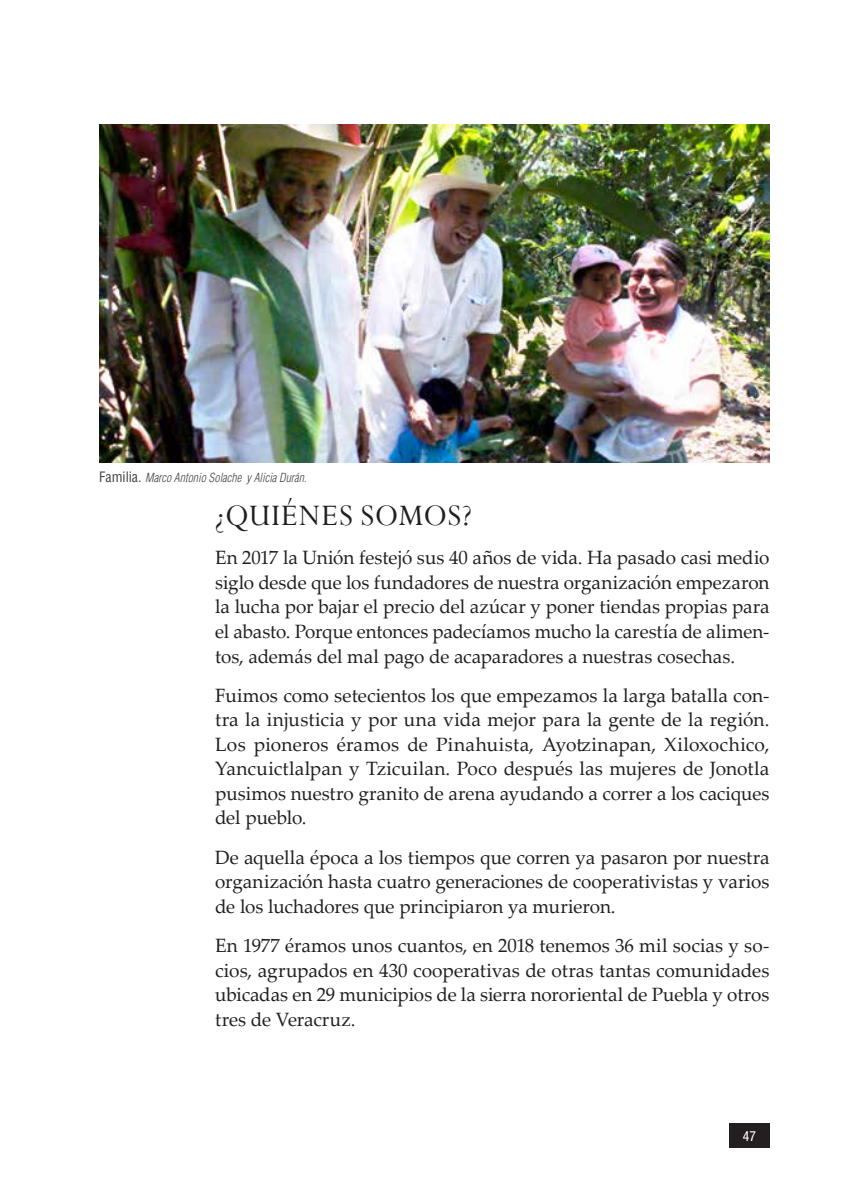
<style>
.page{position:relative;width:844px;height:1191px;background:#fff}
.page>*{position:absolute;margin:0;border:0;box-sizing:border-box;transform-origin:0 0}
.t1{font:33.25px "Perpetua";letter-spacing:.02em;color:#231f20}
.t2{font:19.25px/24.5px "Palatino Linotype";letter-spacing:-.005em;color:#231f20;text-align:justify}
.t3{font:condensed 14px "Helvetica Neue LT Std";color:#fff}
.t4{font:italic 300 condensed 12.25px "Helvetica LT Std";color:#414243;scale:.96 1}
.s1{font-weight:400;font-style:normal;font-size:14px}
</style>
<div class="page">
<div style="left:729px;top:1123px;width:40px;height:25px;background:#231f20"></div>
<img style="left:99px;top:124px;width:670px;height:338px">
<p class="t4" style="left:99px;top:470px;width:217px"><span class="s1">Familia.</span> Marco Antonio Solache y Alicia Durán.</p>
<h1 class="t1" style="left:215px;top:494px;width:258px">¿QUIÉNES SOMOS?</h1>
<p class="t2" style="left:215px;top:545px;width:556px">En 2017 la Unión festejó sus 40 años de vida. Ha pasado casi medio siglo desde que los fundadores de nuestra organización empezaron la lucha por bajar el precio del azúcar y poner tiendas propias para el abasto. Porque entonces padecíamos mucho la carestía de alimen&shy;tos, además del mal pago de acaparadores a nuestras cosechas.</p>
<p class="t2" style="left:215px;top:682px;width:555px">Fuimos como setecientos los que empezamos la larga batalla con&shy;tra la injusticia y por una vida mejor para la gente de la región.<br>Los pioneros éramos de Pinahuista, Ayotzinapan, Xiloxochico, Yancuictlalpan y Tzicuilan. Poco después las mujeres de Jonotla pusimos nuestro granito de arena ayudando a correr a los caciques del pueblo.</p>
<p class="t2" style="left:215px;top:844px;width:555px">De aquella época a los tiempos que corren ya pasaron por nuestra organización hasta cuatro generaciones de cooperativistas y varios de los luchadores que principiaron ya murieron.</p>
<p class="t2" style="left:215px;top:932px;width:556px">En 1977 éramos unos cuantos, en 2018 tenemos 36 mil socias y so&shy;cios, agrupados en 430 cooperativas de otras tantas comunidades ubicadas en 29 municipios de la sierra nororiental de Puebla y otros tres de Veracruz.</p>
<p class="t3" style="left:742px;top:1127px;width:15px">47</p>
</div>
